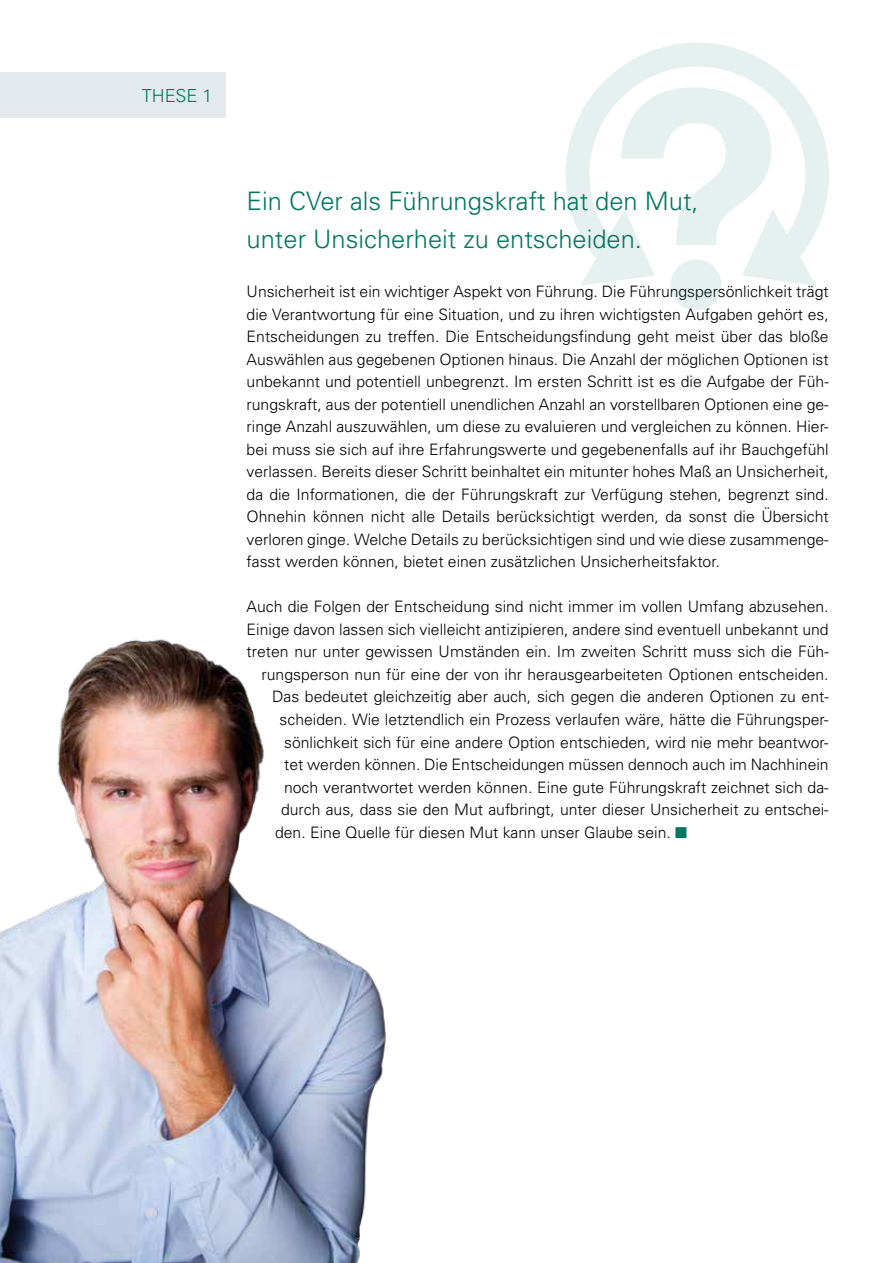
<style>
.page{position:relative;width:893px;height:1263px;background:#fff}
.page>*{position:absolute;margin:0;border:0;box-sizing:border-box;transform-origin:0 0}
.t1{font:300 25.5px/37.5px "Univers";color:#00765e}
.t2{font:300 18px "Univers";color:#00765e}
.t3{font:300 15.75px/22.5px "Univers";color:#000;text-align:justify}
.s1{color:#00765e}
</style>
<div class="page">
<div style="left:0;top:72px;width:225px;height:46px;background:#e4e9ee"></div>
<img style="left:0;top:639px;width:386px;height:624px">
<svg style="left:566px;top:42px;width:263px;height:246px"></svg>
<div style="left:670px;top:259px;width:51px;height:51px;background:#e6f1ef;border-radius:50%"></div>
<svg style="left:580px;top:87px;width:236px;height:199px"></svg>
<p class="t2" style="left:142px;top:85px;width:72px">THESE 1</p>
<h1 class="t1" style="left:247px;top:182px;width:454px">Ein CVer als Führungskraft hat den Mut, unter Unsicherheit zu entscheiden.</h1>
<p class="t3" style="left:247px;top:280px;width:584px">Unsicherheit ist ein wichtiger Aspekt von Führung. Die Führungspersönlichkeit trägt die Verantwortung für eine Situation, und zu ihren wichtigsten Aufgaben gehört es, Entscheidungen zu treffen. Die Entscheidungsfindung geht meist über das bloße Auswählen aus gegebenen Optionen hinaus. Die Anzahl der möglichen Optionen ist unbekannt und potentiell unbegrenzt. Im ersten Schritt ist es die Aufgabe der Füh&shy;rungskraft, aus der potentiell unendlichen Anzahl an vorstellbaren Optionen eine ge&shy;ringe Anzahl auszuwählen, um diese zu evaluieren und vergleichen zu können. Hier&shy;bei muss sie sich auf ihre Erfahrungswerte und gegebenenfalls auf ihr Bauchgefühl verlassen. Bereits dieser Schritt beinhaltet ein mitunter hohes Maß an Unsicherheit, da die Informationen, die der Führungskraft zur Verfügung stehen, begrenzt sind.<br>Ohnehin können nicht alle Details berücksichtigt werden, da sonst die Übersicht verloren ginge. Welche Details zu berücksichtigen sind und wie diese zusammenge&shy;fasst werden können, bietet einen zusätzlichen Unsicherheitsfaktor.</p>
<p class="t3" style="left:247px;top:595px;width:584px">Auch die Folgen der Entscheidung sind nicht immer im vollen Umfang abzusehen.</p>
<p class="t3" style="left:247px;top:618px;width:583px">Einige davon lassen sich vielleicht antizipieren, andere sind eventuell unbekannt und</p>
<p class="t3" style="left:247px;top:640px;width:584px">treten nur unter gewissen Umständen ein. Im zweiten Schritt muss sich die Füh-</p>
<p class="t3" style="left:262px;top:663px;width:568px">rungsperson nun für eine der von ihr herausgearbeiteten Optionen entscheiden.</p>
<p class="t3" style="left:272px;top:685px;width:558px">Das bedeutet gleichzeitig aber auch, sich gegen die anderen Optionen zu ent-</p>
<p class="t3" style="left:280px;top:708px;width:550px">scheiden. Wie letztendlich ein Prozess verlaufen wäre, hätte die Führungsper-</p>
<p class="t3" style="left:284px;top:730px;width:546px">sönlichkeit sich für eine andere Option entschieden, wird nie mehr beantwor-</p>
<p class="t3" style="left:284px;top:753px;width:546px">tet werden können. Die Entscheidungen müssen dennoch auch im Nachhinein</p>
<p class="t3" style="left:284px;top:775px;width:546px">noch verantwortet werden können. Eine gute Führungskraft zeichnet sich da-</p>
<p class="t3" style="left:281px;top:798px;width:549px">durch aus, dass sie den Mut aufbringt, unter dieser Unsicherheit zu entschei-</p>
<p class="t3" style="left:275px;top:820px;width:414px">den. Eine Quelle für diesen Mut kann unser Glaube sein. <span class="s1">■</span></p>
</div>
